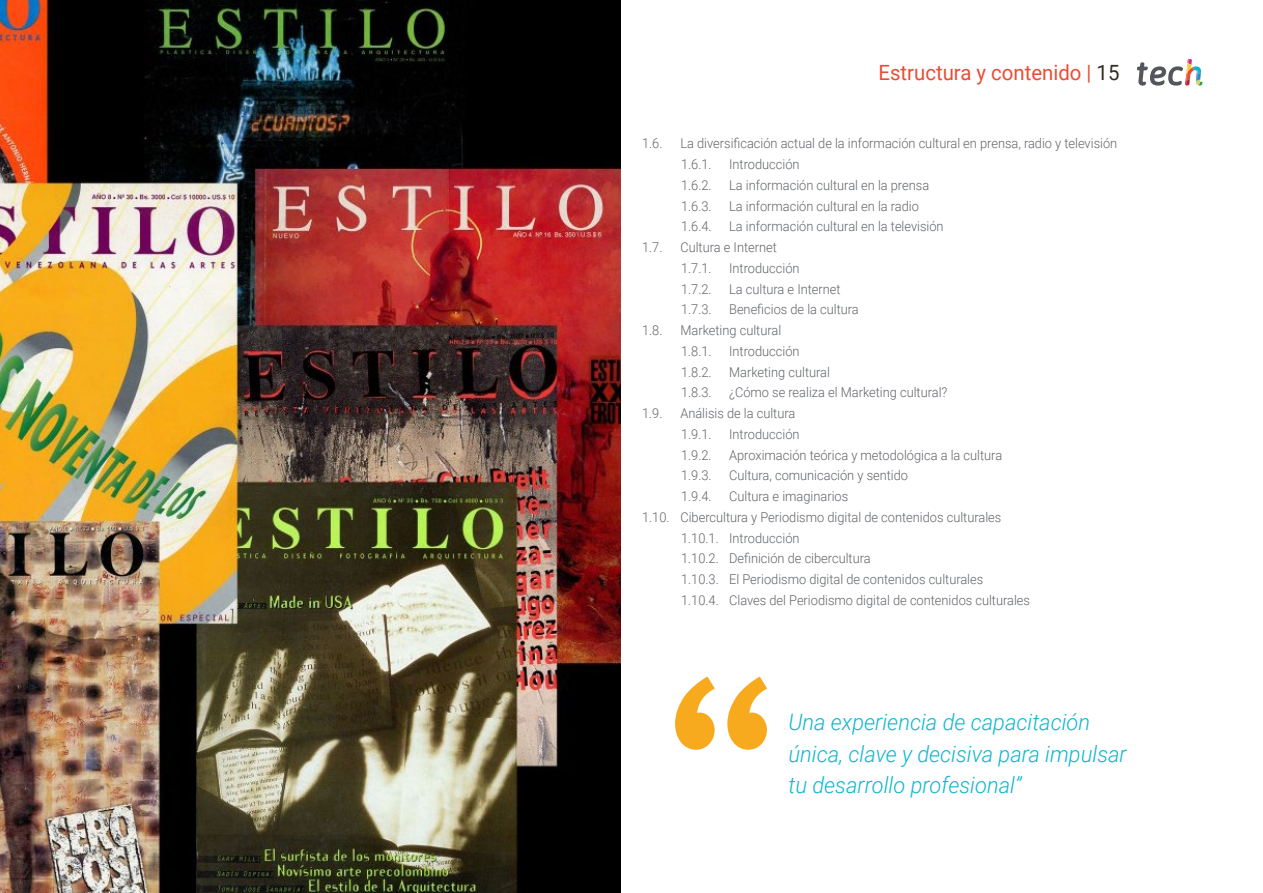
<style>
.page{position:relative;width:1263px;height:893px;background:#fff}
.page>*{position:absolute;margin:0;border:0;box-sizing:border-box;transform-origin:0 0}
.t1{font:italic 300 22.5px/31.5px "Roboto";color:#0fb6cf}
.t2{font:21px "Roboto";color:#e94d35}
.t3{font:300 13.5px/20.7px "Roboto";color:#61646a;scale:.95 1}
.s1{color:#312e20}
</style>
<div class="page">
<svg style="left:1137px;top:59px;width:65px;height:27px"></svg>
<svg style="left:675px;top:676px;width:92px;height:74px"></svg>
<img style="left:0;top:0;width:621px;height:893px">
<h2 class="t2" style="left:878px;top:57px;width:242px">Estructura y contenido | <span class="s1">15</span></h2>
<p class="t3" style="left:642px;top:133px;width:23px">1.6.</p>
<p class="t3" style="left:680px;top:133px;width:461px">La diversificación actual de la información cultural en prensa, radio y televisión<br>1.6.1.</p>
<p class="t3" style="left:729px;top:153px;width:76px">Introducción</p>
<p class="t3" style="left:681px;top:174px;width:34px">1.6.2.</p>
<p class="t3" style="left:729px;top:174px;width:212px">La información cultural en la prensa</p>
<p class="t3" style="left:681px;top:195px;width:34px">1.6.3.</p>
<p class="t3" style="left:729px;top:195px;width:201px">La información cultural en la radio</p>
<p class="t3" style="left:681px;top:216px;width:34px">1.6.4.</p>
<p class="t3" style="left:729px;top:216px;width:227px">La información cultural en la televisión</p>
<p class="t3" style="left:642px;top:236px;width:23px">1.7.</p>
<p class="t3" style="left:680px;top:236px;width:103px">Cultura e Internet<br>1.7.1.</p>
<p class="t3" style="left:729px;top:257px;width:76px">Introducción</p>
<p class="t3" style="left:681px;top:278px;width:34px">1.7.2.</p>
<p class="t3" style="left:729px;top:278px;width:119px">La cultura e Internet</p>
<p class="t3" style="left:681px;top:299px;width:34px">1.7.3.</p>
<p class="t3" style="left:729px;top:299px;width:138px">Beneficios de la cultura</p>
<p class="t3" style="left:642px;top:319px;width:23px">1.8.</p>
<p class="t3" style="left:680px;top:319px;width:108px">Marketing cultural<br>1.8.1.</p>
<p class="t3" style="left:729px;top:340px;width:76px">Introducción</p>
<p class="t3" style="left:681px;top:361px;width:34px">1.8.2.</p>
<p class="t3" style="left:729px;top:361px;width:108px">Marketing cultural</p>
<p class="t3" style="left:681px;top:382px;width:34px">1.8.3.</p>
<p class="t3" style="left:729px;top:382px;width:231px">¿Cómo se realiza el Marketing cultural?</p>
<p class="t3" style="left:642px;top:402px;width:23px">1.9.</p>
<p class="t3" style="left:680px;top:402px;width:123px">Análisis de la cultura<br>1.9.1.</p>
<p class="t3" style="left:729px;top:423px;width:76px">Introducción</p>
<p class="t3" style="left:681px;top:444px;width:34px">1.9.2.</p>
<p class="t3" style="left:729px;top:444px;width:289px">Aproximación teórica y metodológica a la cultura</p>
<p class="t3" style="left:681px;top:465px;width:34px">1.9.3.</p>
<p class="t3" style="left:729px;top:465px;width:190px">Cultura, comunicación y sentido</p>
<p class="t3" style="left:681px;top:485px;width:34px">1.9.4.</p>
<p class="t3" style="left:729px;top:485px;width:127px">Cultura e imaginarios</p>
<p class="t3" style="left:642px;top:506px;width:380px">1.10. Cibercultura y Periodismo digital de contenidos culturales</p>
<p class="t3" style="left:681px;top:527px;width:126px">1.10.1. Introducción</p>
<p class="t3" style="left:681px;top:548px;width:201px">1.10.2. Definición de cibercultura</p>
<p class="t3" style="left:681px;top:568px;width:320px">1.10.3. El Periodismo digital de contenidos culturales</p>
<p class="t3" style="left:681px;top:589px;width:369px">1.10.4. Claves del Periodismo digital de contenidos culturales</p>
<h1 class="t1" style="left:788px;top:705px;width:340px">Una experiencia de capacitación única, clave y decisiva para impulsar tu desarrollo profesional”</h1>
</div>
